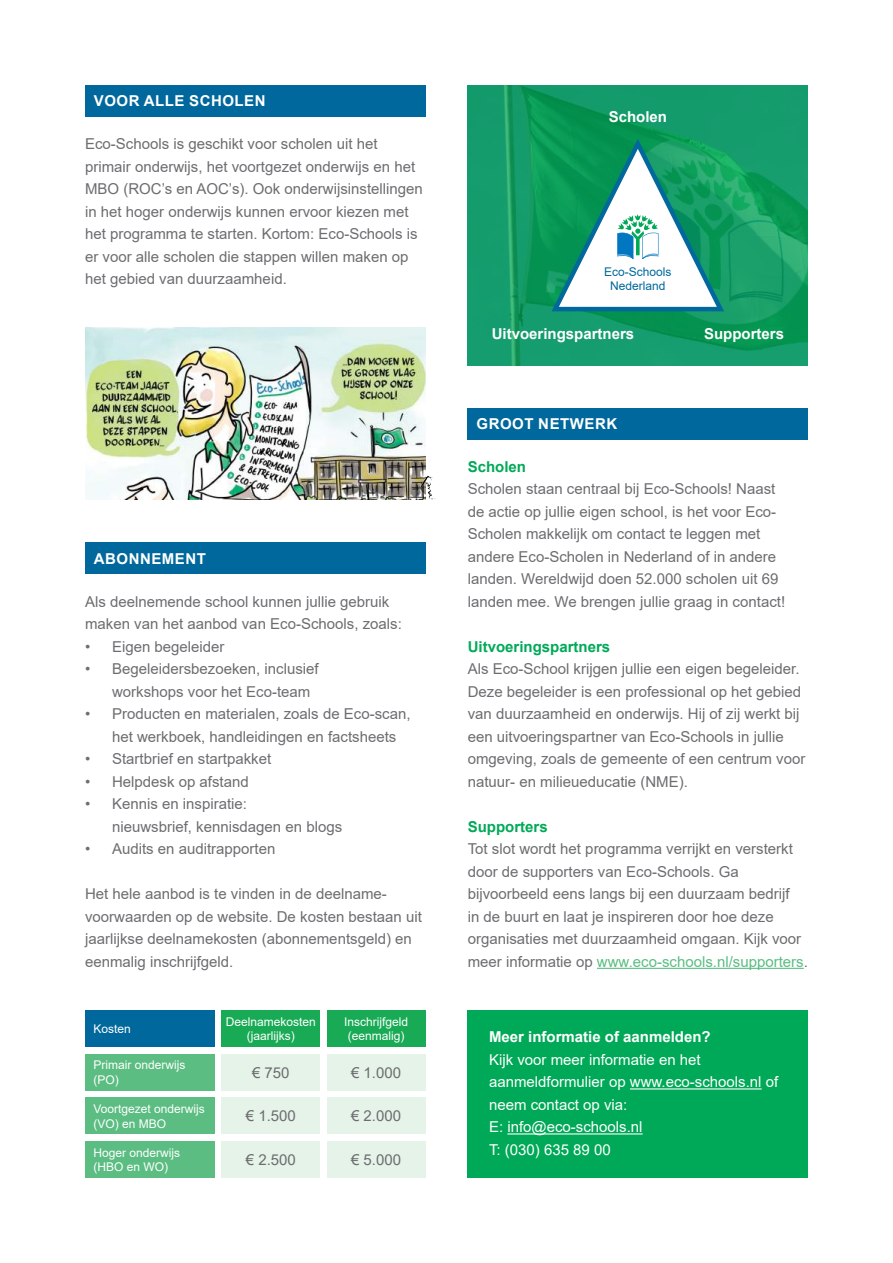
<style>
.page{position:relative;width:893px;height:1263px;background:#fff}
.page>*{position:absolute;margin:0;border:0;box-sizing:border-box;transform-origin:0 0}
.t1{font:15px/22.5px "Arial";color:#6c6d70}
.t2{font:15px/22.5px "Arial";color:#fff}
.t3{font:700 15px "Arial";color:#fff}
.t4{font:700 15px "Arial";letter-spacing:.035em;color:#fff}
.t5{font:700 15px "Arial";color:#00a957}
.t6{font:12px/14.4px "Arial";color:#fff}
.t7{font:12px/14.4px "Arial";color:#00689c;text-align:center}
.s1{color:#5bbd82}
</style>
<div class="page">
<div style="left:468px;top:1010px;width:340px;height:168px;background:#00a957"></div>
<hr style="left:630px;top:1088px;width:132px;height:1px;background:#fff">
<hr style="left:507px;top:1133px;width:136px;height:1px;background:#fff">
<div style="left:85px;top:542px;width:340px;height:32px;background:#00689c"></div>
<div style="left:85px;top:85px;width:340px;height:32px;background:#00689c"></div>
<div style="left:222px;top:1054px;width:98px;height:36px;background:#e6f3e9"></div>
<div style="left:222px;top:1010px;width:98px;height:37px;background:#18aa55"></div>
<div style="left:222px;top:1098px;width:98px;height:36px;background:#e6f3e9"></div>
<div style="left:222px;top:1141px;width:98px;height:37px;background:#e6f3e9"></div>
<div style="left:327px;top:1054px;width:98px;height:36px;background:#e6f3e9"></div>
<div style="left:327px;top:1010px;width:98px;height:37px;background:#18aa55"></div>
<div style="left:327px;top:1098px;width:98px;height:36px;background:#e6f3e9"></div>
<div style="left:327px;top:1141px;width:98px;height:37px;background:#e6f3e9"></div>
<div style="left:85px;top:1054px;width:130px;height:36px;background:#5bbd82"></div>
<div style="left:85px;top:1010px;width:130px;height:37px;background:#00689c"></div>
<div style="left:85px;top:1098px;width:130px;height:36px;background:#5bbd82"></div>
<div style="left:85px;top:1141px;width:130px;height:37px;background:#5bbd82"></div>
<div style="left:468px;top:408px;width:340px;height:31px;background:#00689c"></div>
<svg style="left:468px;top:85px;width:340px;height:280px;background:#139b66"></svg>
<svg style="left:548px;top:138px;width:180px;height:176px"></svg>
<hr style="left:597px;top:968px;width:207px;height:1px;background:#5bbd82">
<img style="left:85px;top:327px;width:340px;height:173px">
<img style="left:415px;top:474px;width:21px;height:26px">
<p class="t4" style="left:94px;top:91px;width:173px">VOOR ALLE SCHOLEN</p>
<p class="t1" style="left:85px;top:132px;width:339px">Eco-Schools is geschikt voor scholen uit het primair onderwijs, het voortgezet onderwijs en het MBO (ROC’s en AOC’s). Ook onderwijsinstellingen in het hoger onderwijs kunnen ervoor kiezen met het programma te starten. Kortom: Eco-Schools is er voor alle scholen die stappen willen maken op het gebied van duurzaamheid.</p>
<p class="t4" style="left:94px;top:548px;width:114px">ABONNEMENT</p>
<p class="t1" style="left:85px;top:590px;width:318px">Als deelnemende school kunnen jullie gebruik maken van het aanbod van Eco-Schools, zoals:</p>
<p class="t1" style="left:85px;top:635px;width:141px">• Eigen begeleider</p>
<p class="t1" style="left:112px;top:657px;width:208px;text-indent:-27px">• Begeleidersbezoeken, inclusief workshops voor het Eco-team</p>
<p class="t1" style="left:112px;top:702px;width:300px;text-indent:-27px">• Producten en materialen, zoals de Eco-scan, het werkboek, handleidingen en factsheets</p>
<p class="t1" style="left:85px;top:747px;width:188px">• Startbrief en startpakket</p>
<p class="t1" style="left:85px;top:770px;width:165px">• Helpdesk op afstand</p>
<p class="t1" style="left:112px;top:792px;width:232px;text-indent:-27px">• Kennis en inspiratie:<br>nieuwsbrief, kennisdagen en blogs</p>
<p class="t1" style="left:85px;top:837px;width:192px">• Audits en auditrapporten</p>
<p class="t1" style="left:85px;top:882px;width:338px">Het hele aanbod is te vinden in de deelname&shy;voorwaarden op de website. De kosten bestaan uit jaarlijkse deelnamekosten (abonnementsgeld) en eenmalig inschrijfgeld.</p>
<p class="t6" style="left:94px;top:1021px;width:39px">Kosten</p>
<p class="t6" style="left:94px;top:1058px;width:94px">Primair onderwijs (PO)</p>
<p class="t6" style="left:94px;top:1101px;width:113px">Voortgezet onderwijs (VO) en MBO</p>
<p class="t6" style="left:94px;top:1145px;width:88px">Hoger onderwijs (HBO en WO)</p>
<p class="t6" style="left:226px;top:1014px;width:92px;text-align:center">Deelnamekosten (jaarlijks)</p>
<p class="t1" style="left:252px;top:1061px;width:39px">€ 750</p>
<p class="t1" style="left:246px;top:1105px;width:52px">€ 1.500</p>
<p class="t1" style="left:246px;top:1148px;width:52px">€ 2.500</p>
<p class="t6" style="left:344px;top:1014px;width:66px;text-align:center">Inschrijfgeld (eenmalig)</p>
<p class="t1" style="left:351px;top:1061px;width:52px">€ 1.000</p>
<p class="t1" style="left:351px;top:1105px;width:52px">€ 2.000</p>
<p class="t1" style="left:351px;top:1148px;width:52px">€ 5.000</p>
<p class="t3" style="left:609px;top:106px;width:60px">Scholen</p>
<p class="t7" style="left:604px;top:264px;width:69px">Eco-Schools<br>Nederland</p>
<p class="t3" style="left:492px;top:324px;width:144px">Uitvoeringspartners</p>
<p class="t3" style="left:704px;top:324px;width:82px">Supporters</p>
<p class="t4" style="left:476px;top:413px;width:142px">GROOT NETWERK</p>
<p class="t5" style="left:468px;top:456px;width:60px">Scholen</p>
<p class="t1" style="left:468px;top:478px;width:319px">Scholen staan centraal bij Eco-Schools! Naast de actie op jullie eigen school, is het voor Eco-Scholen makkelijk om contact te leggen met andere Eco-Scholen in Nederland of in andere landen. Wereldwijd doen 52.000 scholen uit 69 landen mee. We brengen jullie graag in contact!</p>
<p class="t5" style="left:468px;top:636px;width:144px">Uitvoeringspartners</p>
<p class="t1" style="left:468px;top:658px;width:339px">Als Eco-School krijgen jullie een eigen begeleider.<br>Deze begeleider is een professional op het gebied van duurzaamheid en onderwijs. Hij of zij werkt bij een uitvoeringspartner van Eco-Schools in jullie omgeving, zoals de gemeente of een centrum voor natuur- en milieueducatie (NME).</p>
<p class="t5" style="left:468px;top:816px;width:82px">Supporters</p>
<p class="t1" style="left:468px;top:838px;width:342px">Tot slot wordt het programma verrijkt en versterkt door de supporters van Eco-Schools. Ga bijvoorbeeld eens langs bij een duurzaam bedrijf<br>in de buurt en laat je inspireren door hoe deze organisaties met duurzaamheid omgaan. Kijk voor meer informatie op <span class="s1">www.eco-schools.nl/supporters</span>.</p>
<p class="t3" style="left:489px;top:1026px;width:223px">Meer informatie of aanmelden?</p>
<p class="t2" style="left:489px;top:1048px;width:291px">Kijk voor meer informatie en het aanmeldformulier op www.eco-schools.nl of neem contact op via:<br>E: info@eco-schools.nl<br>T: (030) 635 89 00</p>
</div>
